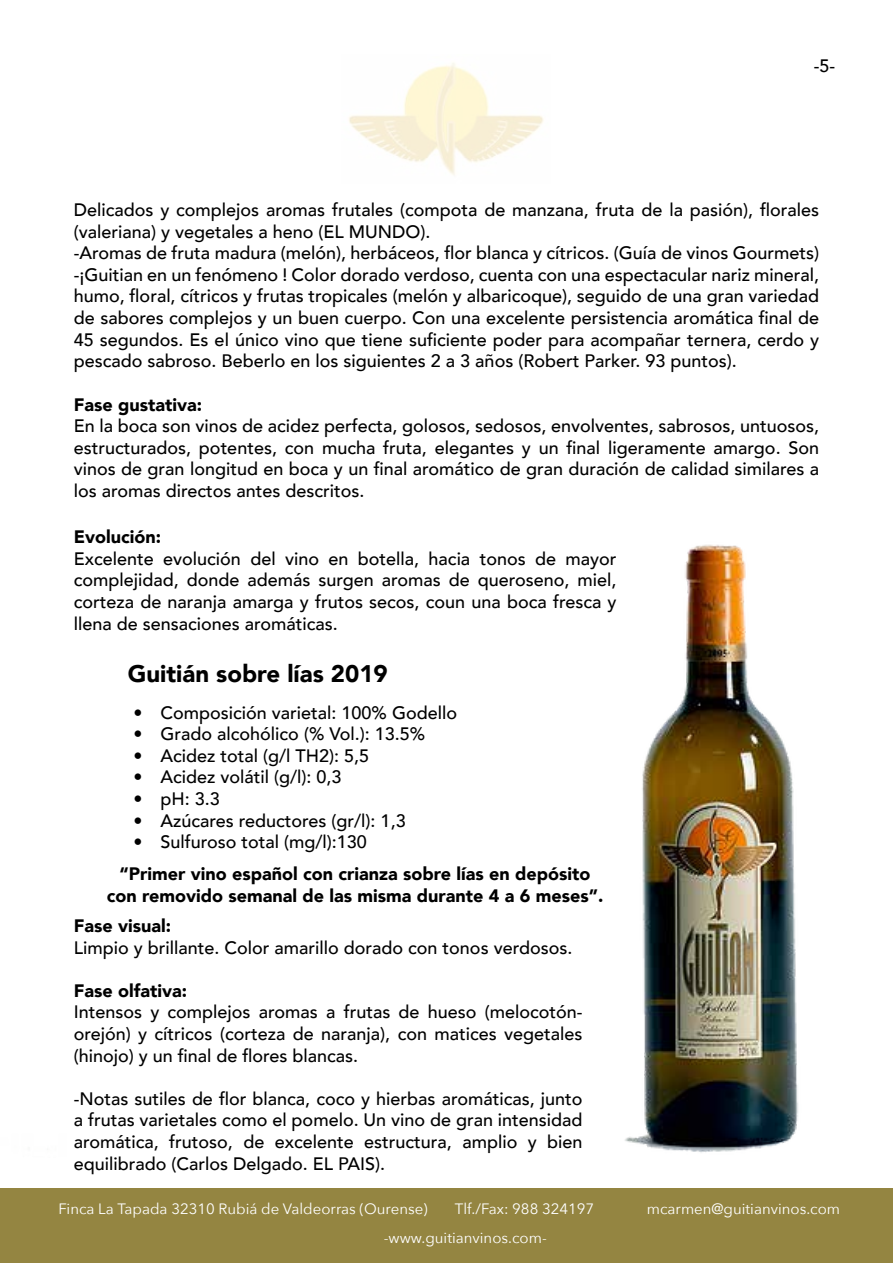
<style>
.page{position:relative;width:893px;height:1263px;background:#fff}
.page>*{position:absolute;margin:0;border:0;box-sizing:border-box;transform-origin:0 0}
.t1{font:900 24px "Avenir";color:#000}
.t2{font:500 18px/21.6px "Avenir";color:#000;text-align:justify}
.t3{font:900 18px/21.6px "Avenir";color:#000;text-align:center}
.t4{font:15px "Avenir Next";color:#fff}
</style>
<div class="page">
<div style="left:0;top:1188px;width:893px;height:75px;background:#948541"></div>
<img style="left:625px;top:544px;width:173px;height:609px">
<img style="left:349px;top:63px;width:195px;height:112px">
<p class="t2" style="left:814px;top:54px;width:23px">-5-</p>
<p class="t2" style="left:74px;top:198px;width:747px;text-align:left">Delicados y complejos aromas frutales (compota de manzana, fruta de la pasión), florales (valeriana) y vegetales a heno (EL MUNDO).<br>-Aromas de fruta madura (melón), herbáceos, flor blanca y cítricos. (Guía de vinos Gourmets) -¡Guitian en un fenómeno ! Color dorado verdoso, cuenta con una espectacular nariz mineral, humo, floral, cítricos y frutas tropicales (melón y albaricoque), seguido de una gran variedad de sabores complejos y un buen cuerpo. Con una excelente persistencia aromática final de 45 segundos. Es el único vino que tiene suficiente poder para acompañar ternera, cerdo y pescado sabroso. Beberlo en los siguientes 2 a 3 años (Robert Parker. 93 puntos).</p>
<p class="t3" style="left:74px;top:393px;width:130px">Fase gustativa:</p>
<p class="t2" style="left:74px;top:414px;width:747px">En la boca son vinos de acidez perfecta, golosos, sedosos, envolventes, sabrosos, untuosos, estructurados, potentes, con mucha fruta, elegantes y un final ligeramente amargo. Son vinos de gran longitud en boca y un final aromático de gran duración de calidad similares a los aromas directos antes descritos.</p>
<p class="t3" style="left:74px;top:526px;width:89px">Evolución:</p>
<p class="t2" style="left:74px;top:547px;width:544px">Excelente evolución del vino en botella, hacia tonos de mayor complejidad, donde además surgen aromas de queroseno, miel, corteza de naranja amarga y frutos secos, coun una boca fresca y llena de sensaciones aromáticas.</p>
<h1 class="t1" style="left:128px;top:653px;width:261px">Guitián sobre lías 2019</h1>
<p class="t2" style="left:134px;top:701px;width:325px">• Composición varietal: 100% Godello</p>
<p class="t2" style="left:134px;top:722px;width:293px">• Grado alcohólico (% Vol.): 13.5%</p>
<p class="t2" style="left:134px;top:744px;width:237px">• Acidez total (g/l TH2): 5,5</p>
<p class="t2" style="left:134px;top:765px;width:210px">• Acidez volátil (g/l): 0,3</p>
<p class="t2" style="left:134px;top:787px;width:88px">• pH: 3.3</p>
<p class="t2" style="left:134px;top:809px;width:274px">• Azúcares reductores (gr/l): 1,3</p>
<p class="t2" style="left:134px;top:830px;width:235px">• Sulfuroso total (mg/l):130</p>
<p class="t3" style="left:107px;top:863px;width:498px">“Primer vino español con crianza sobre lías en depósito con removido semanal de las misma durante 4 a 6 meses”.</p>
<p class="t3" style="left:74px;top:914px;width:99px">Fase visual:</p>
<p class="t2" style="left:74px;top:935px;width:500px">Limpio y brillante. Color amarillo dorado con tonos verdosos.</p>
<p class="t3" style="left:74px;top:979px;width:115px">Fase olfativa:</p>
<p class="t2" style="left:74px;top:1000px;width:510px">Intensos y complejos aromas a frutas de hueso (melocotón&shy;orejón) y cítricos (corteza de naranja), con matices vegetales (hinojo) y un final de flores blancas.</p>
<p class="t2" style="left:74px;top:1087px;width:510px">-Notas sutiles de flor blanca, coco y hierbas aromáticas, junto a frutas varietales como el pomelo. Un vino de gran intensidad aromática, frutoso, de excelente estructura, amplio y bien equilibrado (Carlos Delgado. EL PAIS).</p>
<p class="t4" style="left:58px;top:1196px;width:371px">Finca La Tapada 32310 Rubiá de Valdeorras (Ourense)</p>
<p class="t4" style="left:455px;top:1196px;width:141px">Tlf./Fax: 988 324197</p>
<p class="t4" style="left:647px;top:1196px;width:195px">mcarmen@guitianvinos.com</p>
<p class="t4" style="left:384px;top:1225px;width:165px">-www.guitianvinos.com-</p>
</div>
